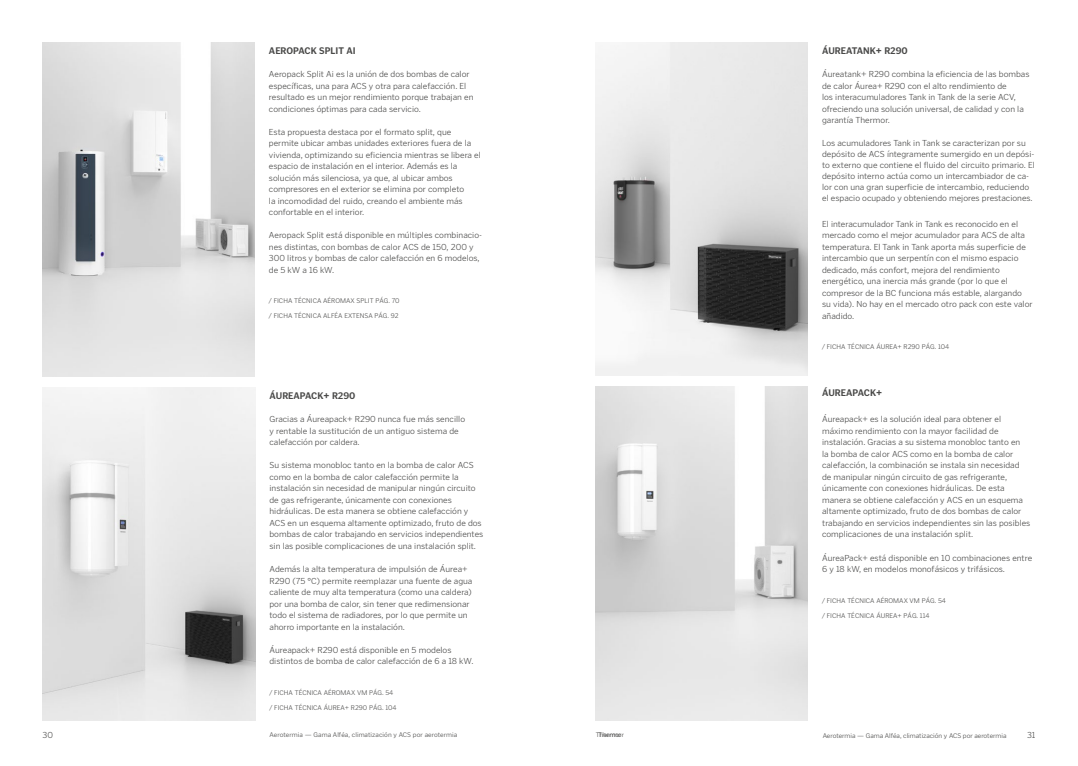
<style>
.page{position:relative;width:1078px;height:766px;background:#fff}
.page>*{position:absolute;margin:0;border:0;box-sizing:border-box;transform-origin:0 0}
.t1{font:700 9.5px "Poynter Gothic Text";color:#4a4a49}
.t2{font:300 9px/11.5px "Poynter Gothic Text";color:#4a4a49}
.t3{font:300 7px/15px "Poynter Gothic Text";letter-spacing:.005em;color:#4a4a49}
</style>
<div class="page">
<img style="left:42px;top:43px;width:213px;height:333px">
<img style="left:43px;top:387px;width:212px;height:333px">
<img style="left:595px;top:386px;width:212px;height:334px">
<img style="left:595px;top:43px;width:212px;height:333px">
<p class="t1" style="left:269px;top:45px;width:88px">AEROPACK SPLIT AI</p>
<p class="t2" style="left:269px;top:68px;width:206px">Aeropack Split Ai es la unión de dos bombas de calor específicas, una para ACS y otra para calefacción. El resultado es un mejor rendimiento porque trabajan en condiciones óptimas para cada servicio.</p>
<p class="t2" style="left:269px;top:126px;width:213px">Esta propuesta destaca por el formato split, que permite ubicar ambas unidades exteriores fuera de la vivienda, optimizando su eficiencia mientras se libera el espacio de instalación en el interior. Además es la solución más silenciosa, ya que, al ubicar ambos compresores en el exterior se elimina por completo<br>la incomodidad del ruido, creando el ambiente más confortable en el interior.</p>
<p class="t2" style="left:269px;top:229px;width:215px">Aeropack Split está disponible en múltiples combinacio&shy;nes distintas, con bombas de calor ACS de 150, 200 y 300 litros y bombas de calor calefacción en 6 modelos, de 5 kW a 16 kW.</p>
<p class="t3" style="left:269px;top:293px;width:132px">/ FICHA TÉCNICA AÉROMAX SPLIT PÁG. 70 / FICHA TÉCNICA ALFÉA EXTENSA PÁG. 92</p>
<p class="t1" style="left:269px;top:390px;width:87px">ÁUREAPACK+ R290</p>
<p class="t2" style="left:269px;top:413px;width:197px">Gracias a Áureapack+ R290 nunca fue más sencillo y rentable la sustitución de un antiguo sistema de calefacción por caldera.</p>
<p class="t2" style="left:269px;top:459px;width:215px">Su sistema monobloc tanto en la bomba de calor ACS como en la bomba de calor calefacción permite la instalación sin necesidad de manipular ningún circuito de gas refrigerante, únicamente con conexiones hidráulicas. De esta manera se obtiene calefacción y ACS en un esquema altamente optimizado, fruto de dos bombas de calor trabajando en servicios independientes sin las posible complicaciones de una instalación split.</p>
<p class="t2" style="left:269px;top:563px;width:204px">Además la alta temperatura de impulsión de Áurea+ R290 (75 °C) permite reemplazar una fuente de agua caliente de muy alta temperatura (como una caldera) por una bomba de calor, sin tener que redimensionar todo el sistema de radiadores, por lo que permite un ahorro importante en la instalación.</p>
<p class="t2" style="left:269px;top:643px;width:205px">Áureapack+ R290 está disponible en 5 modelos distintos de bomba de calor calefacción de 6 a 18 kW.</p>
<p class="t3" style="left:269px;top:684px;width:129px">/ FICHA TÉCNICA AÉROMAX VM PÁG. 54 / FICHA TÉCNICA ÁUREA+ R290 PÁG. 104</p>
<p class="t1" style="left:822px;top:45px;width:87px">ÁUREATANK+ R290</p>
<p class="t2" style="left:822px;top:68px;width:209px">Áureatank+ R290 combina la eficiencia de las bombas de calor Áurea+ R290 con el alto rendimiento de<br>los interacumuladores Tank in Tank de la serie ACV, ofreciendo una solución universal, de calidad y con la garantía Thermor.</p>
<p class="t2" style="left:822px;top:137px;width:214px;line-height:11px">Los acumuladores Tank in Tank se caracterizan por su depósito de ACS íntegramente sumergido en un depósi&shy;to externo que contiene el fluido del circuito primario. El depósito interno actúa como un intercambiador de ca&shy;lor con una gran superficie de intercambio, reduciendo el espacio ocupado y obteniendo mejores prestaciones.</p>
<p class="t2" style="left:822px;top:218px;width:212px">El interacumulador Tank in Tank es reconocido en el mercado como el mejor acumulador para ACS de alta temperatura. El Tank in Tank aporta más superficie de intercambio que un serpentín con el mismo espacio dedicado, más confort, mejora del rendimiento energético, una inercia más grande (por lo que el compresor de la BC funciona más estable, alargando su vida). No hay en el mercado otro pack con este valor añadido.</p>
<p class="t3" style="left:822px;top:339px;width:129px">/ FICHA TÉCNICA ÁUREA+ R290 PÁG. 104</p>
<p class="t1" style="left:822px;top:387px;width:61px">ÁUREAPACK+</p>
<p class="t2" style="left:822px;top:413px;width:210px">Áureapack+ es la solución ideal para obtener el máximo rendimiento con la mayor facilidad de instalación. Gracias a su sistema monobloc tanto en<br>la bomba de calor ACS como en la bomba de calor calefacción, la combinación se instala sin necesidad de manipular ningún circuito de gas refrigerante, únicamente con conexiones hidráulicas. De esta manera se obtiene calefacción y ACS en un esquema altamente optimizado, fruto de dos bombas de calor trabajando en servicios independientes sin las posibles complicaciones de una instalación split.</p>
<p class="t2" style="left:822px;top:551px;width:212px">ÁureaPack+ está disponible en 10 combinaciones entre<br>6 y 18 kW, en modelos monofásicos y trifásicos.</p>
<p class="t3" style="left:822px;top:592px;width:125px">/ FICHA TÉCNICA AÉROMAX VM PÁG. 54 / FICHA TÉCNICA ÁUREA+ PÁG. 114</p>
<p class="t3" style="left:598px;top:727px;width:27px">Thermor</p>
<p class="t3" style="left:822px;top:727px;width:185px">Aerotermia — Gama Alféa, climatización y ACS por aerotermia</p>
<p class="t2" style="left:1026px;top:728px;width:10px">31</p>
<p class="t2" style="left:43px;top:728px;width:12px">30</p>
<p class="t3" style="left:269px;top:727px;width:189px">Aerotermia — Gama Alféa, climatización y ACS por aerotermia</p>
<p class="t3" style="left:595px;top:727px;width:27px">Thermor</p>
</div>
